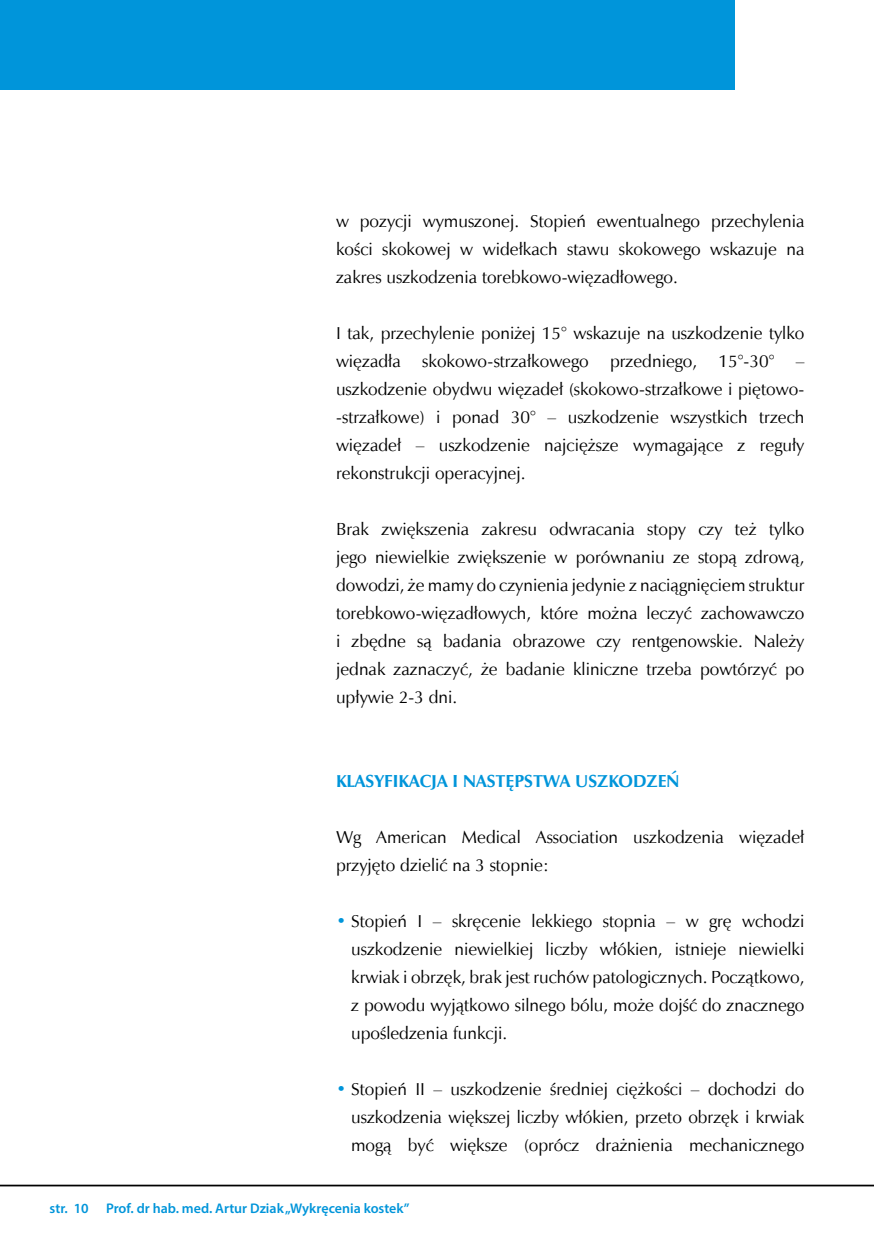
<style>
.page{position:relative;width:874px;height:1241px;background:#fff}
.page>*{position:absolute;margin:0;border:0;box-sizing:border-box;transform-origin:0 0}
.t1{font:17.5px/28px "Zapf Humnst EU";color:#000;text-align:justify}
.t2{font:700 17.5px "Zapf Humnst EU";color:#0095da}
.t3{font:600 14px "Myriad Pro";color:#0095da}
.s1{color:#0095da}
</style>
<div class="page">
<hr style="left:0;top:1184px;width:873px;height:2px;background:#000">
<div style="left:0;top:0;width:734px;height:89px;background:#0095da"></div>
<p class="t1" style="left:336px;top:207px;width:469px">w pozycji wymuszonej. Stopień ewentualnego przechylenia kości skokowej w widełkach stawu skokowego wskazuje na zakres uszkodzenia torebkowo-więzadłowego.</p>
<p class="t1" style="left:336px;top:319px;width:469px">I tak, przechylenie poniżej 15° wskazuje na uszkodzenie tylko więzadła skokowo-strzałkowego przedniego, 15°-30° – uszkodzenie obydwu więzadeł (skokowo-strzałkowe i piętowo--strzałkowe) i ponad 30° – uszkodzenie wszystkich trzech więzadeł – uszkodzenie najcięższe wymagające z reguły rekonstrukcji operacyjnej.</p>
<p class="t1" style="left:336px;top:515px;width:469px">Brak zwiększenia zakresu odwracania stopy czy też tylko jego niewielkie zwiększenie w porównaniu ze stopą zdrową, dowodzi, że mamy do czynienia jedynie z naciągnięciem struktur torebkowo-więzadłowych, które można leczyć zachowawczo i zbędne są badania obrazowe czy rentgenowskie. Należy jednak zaznaczyć, że badanie kliniczne trzeba powtórzyć po upływie 2-3 dni.</p>
<p class="t2" style="left:336px;top:770px;width:345px">KLASYFIKACJA I NASTĘPSTWA USZKODZEŃ</p>
<p class="t1" style="left:336px;top:823px;width:469px">Wg American Medical Association uszkodzenia więzadeł przyjęto dzielić na 3 stopnie:</p>
<p class="t1" style="left:351px;top:907px;width:454px;text-indent:-15px"><span class="s1">•</span> Stopień I – skręcenie lekkiego stopnia – w grę wchodzi uszkodzenie niewielkiej liczby włókien, istnieje niewielki krwiak i obrzęk, brak jest ruchów patologicznych. Początkowo, z powodu wyjątkowo silnego bólu, może dojść do znacznego upośledzenia funkcji.</p>
<p class="t1" style="left:351px;top:1075px;width:454px;text-indent:-15px"><span class="s1">•</span> Stopień II – uszkodzenie średniej ciężkości – dochodzi do uszkodzenia większej liczby włókien, przeto obrzęk i krwiak mogą być większe (oprócz drażnienia mechanicznego</p>
<p class="t3" style="left:50px;top:1199px;width:361px">str. 10 Prof. dr hab. med. Artur Dziak „Wykręcenia kostek”</p>
</div>
